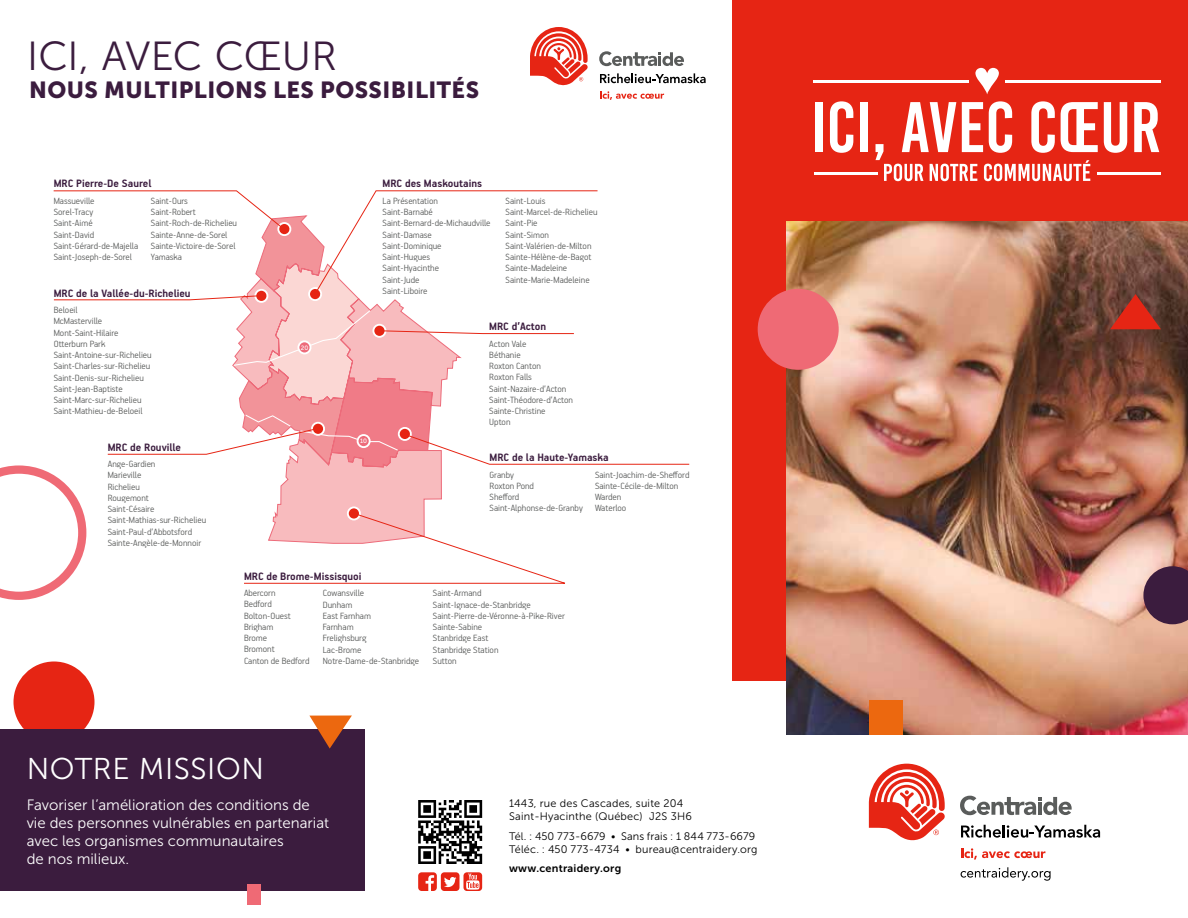
<style>
.page{position:relative;width:1188px;height:918px;background:#fff}
.page>*{position:absolute;margin:0;border:0;box-sizing:border-box;transform-origin:0 0}
.t1{font:40.5px "Museo Sans 300";letter-spacing:-.01em;color:#3b1c3e}
.t2{font:30px "Museo Sans 300";letter-spacing:.02em;color:#fff}
.t3{font:23.1px "Museo Sans 900";letter-spacing:.02em;color:#3b1c3e}
.t4{font:15px/18px "Museo Sans 300";color:#fff}
.t5{font:700 12px "PF Handbook Pro";color:#3b1c3e}
.t6{font:10.8px/13px "Museo Sans 300";letter-spacing:.02em;color:#000}
.t7{font:10.8px "Museo Sans 700";letter-spacing:.02em;color:#000}
.t8{font:300 10.2px/11.2px "PF Handbook Pro";color:#5a5c5b}
.t9{font:6.3px "Museo Sans 500";color:#fff}
</style>
<div class="page">
<div style="left:14px;top:662px;width:80px;height:80px;background:#e62514;border-radius:50%"></div>
<div style="left:733px;top:0;width:455px;height:681px;background:#e62514"></div>
<img style="left:787px;top:221px;width:401px;height:514px">
<svg style="left:960px;top:796px;width:112px;height:19px"></svg>
<svg style="left:869px;top:764px;width:76px;height:77px"></svg>
<svg style="left:961px;top:825px;width:139px;height:13px"></svg>
<svg style="left:961px;top:867px;width:90px;height:14px"></svg>
<svg style="left:961px;top:848px;width:84px;height:12px"></svg>
<div style="left:815px;top:102px;width:8px;height:50px;background:#fff"></div>
<svg style="left:830px;top:101px;width:23px;height:52px"></svg>
<div style="left:860px;top:102px;width:7px;height:50px;background:#fff"></div>
<svg style="left:1104px;top:102px;width:23px;height:51px"></svg>
<svg style="left:1134px;top:102px;width:25px;height:50px"></svg>
<svg style="left:876px;top:101px;width:222px;height:80px"></svg>
<hr style="left:814px;top:172px;width:63px;height:2px;background:#fff">
<hr style="left:1097px;top:172px;width:64px;height:2px;background:#fff">
<hr style="left:814px;top:80px;width:155px;height:2px;background:#fff">
<hr style="left:1006px;top:80px;width:155px;height:2px;background:#fff">
<svg style="left:975px;top:68px;width:24px;height:26px"></svg>
<svg style="left:599px;top:51px;width:85px;height:15px"></svg>
<svg style="left:530px;top:27px;width:58px;height:59px"></svg>
<svg style="left:600px;top:73px;width:106px;height:10px"></svg>
<svg style="left:600px;top:91px;width:64px;height:9px"></svg>
<svg style="left:418px;top:872px;width:64px;height:19px"></svg>
<svg style="left:418px;top:800px;width:64px;height:64px"></svg>
<div style="left:0;top:729px;width:364px;height:162px;background:#3b1c3e"></div>
<div style="left:247px;top:884px;width:14px;height:20px;background:#ef6a75"></div>
<svg style="left:309px;top:716px;width:43px;height:33px"></svg>
<svg style="left:0;top:190px;width:690px;height:410px"></svg>
<div style="left:758px;top:289px;width:81px;height:81px;background:#ef6a75;border-radius:50%"></div>
<svg style="left:1143px;top:566px;width:45px;height:58px;background:#58364f"></svg>
<div style="left:869px;top:700px;width:34px;height:35px;background:#ec680f"></div>
<svg style="left:1110px;top:294px;width:51px;height:35px"></svg>
<h1 class="t1" style="left:27px;top:34px;width:311px">ICI, AVEC CŒUR</h1>
<h3 class="t3" style="left:29px;top:76px;width:451px">NOUS MULTIPLIONS LES POSSIBILITÉS</h3>
<p class="t5" style="left:54px;top:176px;width:99px">MRC Pierre-De Saurel</p>
<p class="t8" style="left:54px;top:195px;width:86px">Massueville<br>Sorel-Tracy<br>Saint-Aimé<br>Saint-David<br>Saint-Gérard-de-Majella<br>Saint-Joseph-de-Sorel</p>
<p class="t8" style="left:151px;top:195px;width:88px">Saint-Ours<br>Saint-Robert<br>Saint-Roch-de-Richelieu<br>Sainte-Anne-de-Sorel<br>Sainte-Victoire-de-Sorel<br>Yamaska</p>
<p class="t5" style="left:54px;top:286px;width:138px">MRC de la Vallée-du-Richelieu</p>
<p class="t8" style="left:54px;top:304px;width:99px">Beloeil<br>McMasterville<br>Mont-Saint-Hilaire<br>Otterburn Park<br>Saint-Antoine-sur-Richelieu<br>Saint-Charles-sur-Richelieu<br>Saint-Denis-sur-Richelieu<br>Saint-Jean-Baptiste<br>Saint-Marc-sur-Richelieu<br>Saint-Mathieu-de-Beloeil</p>
<p class="t5" style="left:108px;top:440px;width:75px">MRC de Rouville</p>
<p class="t8" style="left:108px;top:458px;width:100px">Ange-Gardien<br>Marieville<br>Richelieu<br>Rougemont<br>Saint-Césaire<br>Saint-Mathias-sur-Richelieu<br>Saint-Paul-d’Abbotsford<br>Sainte-Angèle-de-Monnoir</p>
<p class="t9" style="left:301px;top:344px;width:9px">20</p>
<p class="t9" style="left:360px;top:438px;width:8px">10</p>
<p class="t5" style="left:383px;top:176px;width:101px">MRC des Maskoutains</p>
<p class="t8" style="left:383px;top:195px;width:109px">La Présentation<br>Saint-Barnabé<br>Saint-Bernard-de-Michaudville<br>Saint-Damase<br>Saint-Dominique<br>Saint-Hugues<br>Saint-Hyacinthe<br>Saint-Jude<br>Saint-Liboire</p>
<p class="t8" style="left:506px;top:195px;width:93px">Saint-Louis<br>Saint-Marcel-de-Richelieu<br>Saint-Pie<br>Saint-Simon<br>Saint-Valérien-de-Milton<br>Sainte-Hélène-de-Bagot<br>Sainte-Madeleine<br>Sainte-Marie-Madeleine</p>
<p class="t5" style="left:489px;top:319px;width:58px">MRC d’Acton</p>
<p class="t8" style="left:489px;top:338px;width:85px">Acton Vale<br>Béthanie<br>Roxton Canton<br>Roxton Falls<br>Saint-Nazaire-d’Acton<br>Saint-Théodore-d’Acton<br>Sainte-Christine<br>Upton</p>
<p class="t5" style="left:490px;top:450px;width:121px">MRC de la Haute-Yamaska</p>
<p class="t8" style="left:490px;top:468px;width:95px">Granby<br>Roxton Pond<br>Shefford<br>Saint-Alphonse-de-Granby</p>
<p class="t8" style="left:595px;top:468px;width:96px">Saint-Joachim-de-Shefford<br>Sainte-Cécile-de-Milton<br>Warden<br>Waterloo</p>
<p class="t5" style="left:244px;top:569px;width:119px">MRC de Brome-Missisquoi</p>
<p class="t8" style="left:244px;top:587px;width:67px">Abercorn<br>Bedford<br>Bolton-Ouest<br>Brigham<br>Brome<br>Bromont<br>Canton de Bedford</p>
<p class="t8" style="left:433px;top:587px;width:133px">Saint-Armand<br>Saint-Ignace-de-Stanbridge<br>Saint-Pierre-de-Véronne-à-Pike-River<br>Sainte-Sabine<br>Stanbridge East<br>Stanbridge Station<br>Sutton</p>
<p class="t8" style="left:323px;top:587px;width:98px">Cowansville<br>Dunham<br>East Farnham<br>Farnham<br>Frelighsburg<br>Lac-Brome<br>Notre-Dame-de-Stanbridge</p>
<h2 class="t2" style="left:27px;top:752px;width:239px">NOTRE MISSION</h2>
<h3 class="t4" style="left:27px;top:796px;width:304px">Favoriser l’amélioration des conditions de vie des personnes vulnérables en partenariat avec les organismes communautaires<br>de nos milieux.</h3>
<p class="t6" style="left:509px;top:797px;width:184px">1443, rue des Cascades, suite 204<br>Saint-Hyacinthe (Québec) J2S 3H6</p>
<p class="t6" style="left:509px;top:830px;width:250px">Tél. : 450 773-6679 • Sans frais : 1 844 773-6679<br>Téléc. : 450 773-4734 • bureau@centraidery.org</p>
<p class="t7" style="left:509px;top:863px;width:114px">www.centraidery.org</p>
</div>
